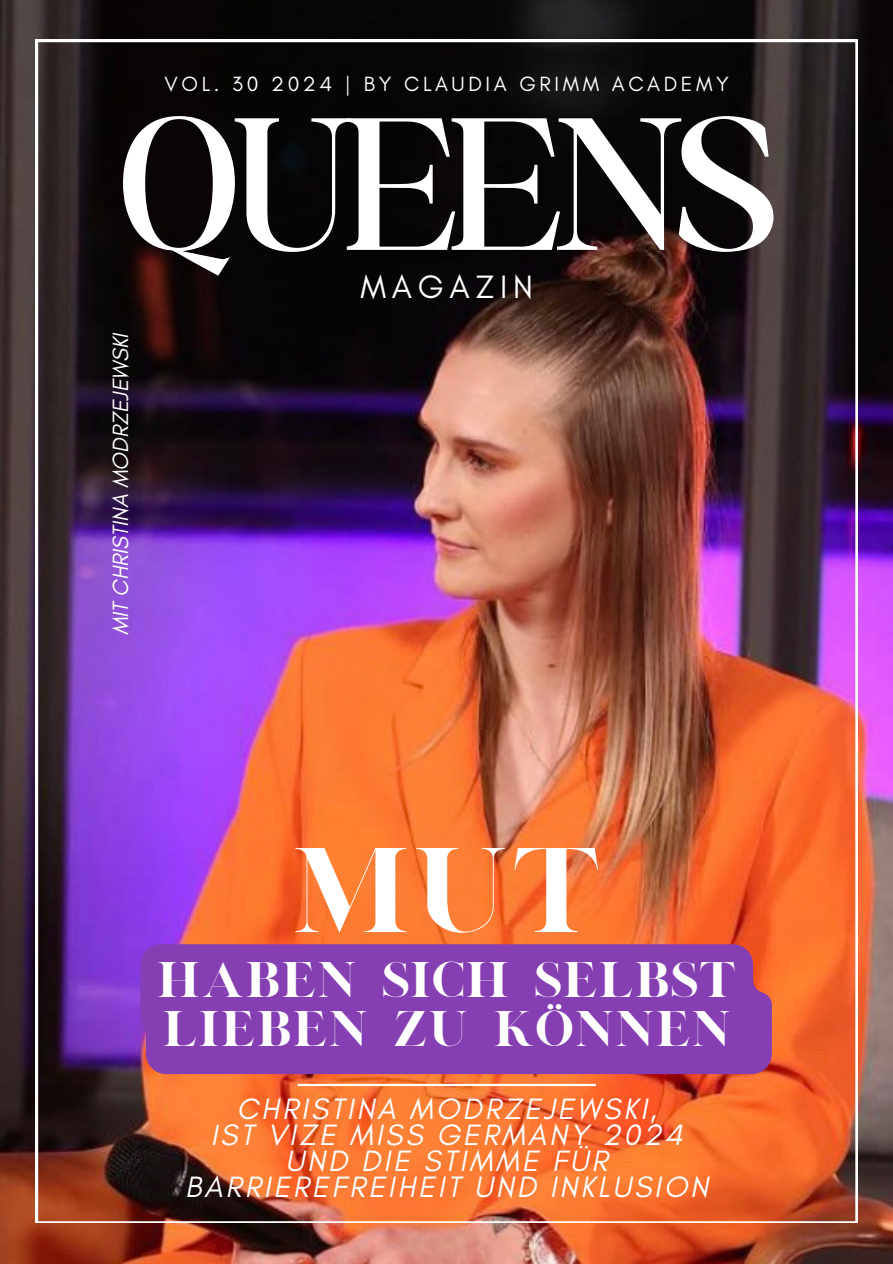
<style>
.page{position:relative;width:893px;height:1264px;background:#fff}
.page>*{position:absolute;margin:0;border:0;box-sizing:border-box;transform-origin:0 0}
.t1{font:300 202.95px "Boston Angel";letter-spacing:-.03em;color:#fff}
.t2{font:97.5px "London";color:#fff}
.t3{font:40.5px/48.3px "London";color:#fff}
.t4{font:33px "Glacial Indifference";letter-spacing:.17em;color:#fff}
.t5{font:italic 30px/25.8px "Glacial Indifference";letter-spacing:.095em;color:#fff;text-align:center}
.t6{font:italic 22.5px "Glacial Indifference";color:#fff}
.t7{font:21px "Glacial Indifference";letter-spacing:.17em;color:#fff}
</style>
<div class="page">
<img style="left:0;top:0;width:892px;height:1263px">
<img style="left:36px;top:40px;width:821px;height:1182px">
<hr style="left:297px;top:1083px;width:298px;height:3px;background:#fff">
<div style="left:140px;top:944px;width:631px;height:130px;background:#863fb2"></div>
<h4 class="t7" style="left:165px;top:71px;width:565px">VOL. 30 2024 | BY CLAUDIA GRIMM ACADEMY</h4>
<h1 class="t1" style="left:118px;top:63px;width:658px">QUEENS</h1>
<p class="t4" style="left:360px;top:267px;width:174px">MAGAZIN</p>
<h2 class="t6" style="left:107px;top:635px;width:304px;rotate:-90deg">MIT CHRISTINA MODRZEJEWSKI</h2>
<h4 class="t2" style="left:290px;top:823px;width:314px">MUT</h4>
<h3 class="t3" style="left:156px;top:960px;width:582px">HABEN SICH SELBST<br>LIEBEN ZU KÖNNEN</h3>
<p class="t5" style="left:185px;top:1095px;width:524px">CHRISTINA MODRZEJEWSKI,<br>IST VIZE MISS GERMANY 2024<br>UND DIE STIMME FÜR<br>BARRIEREFREIHEIT UND INKLUSION</p>
</div>
